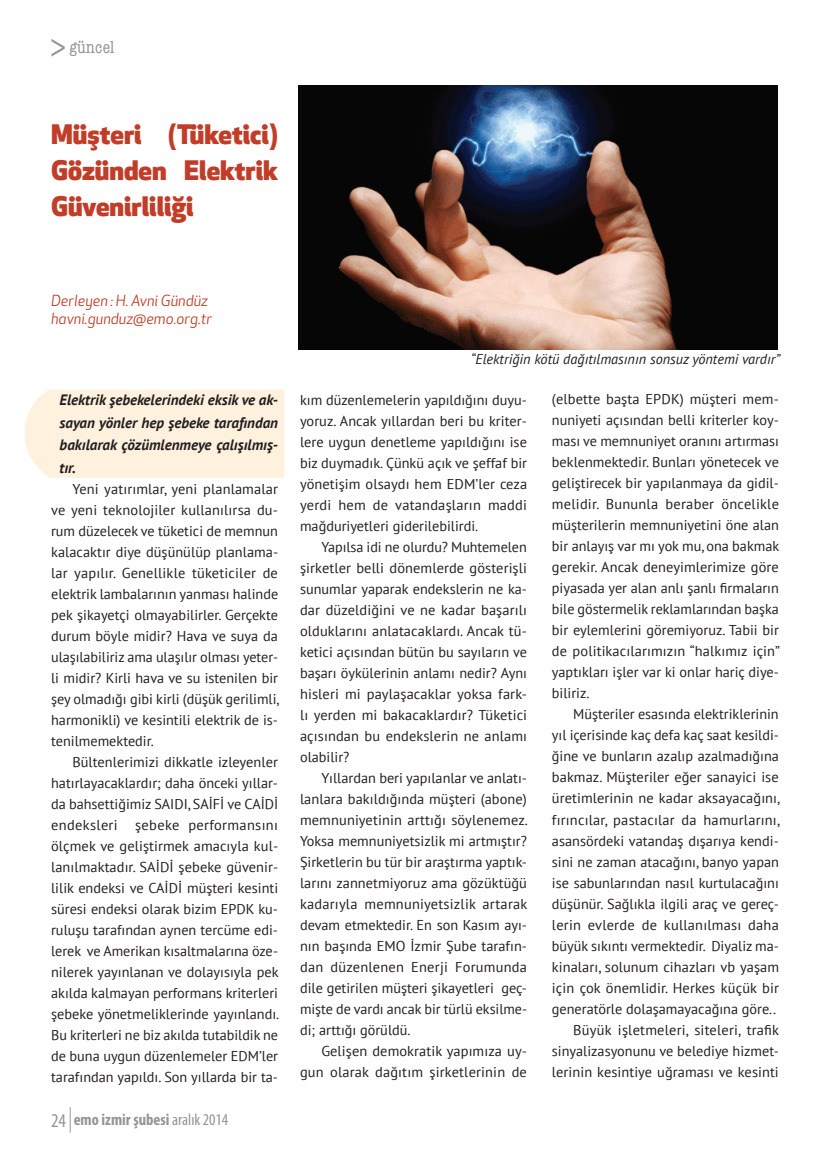
<style>
.page{position:relative;width:830px;height:1170px;background:#fff}
.page>*{position:absolute;margin:0;border:0;box-sizing:border-box;transform-origin:0 0}
.t1{font:800 26.25px/36px "Apex New";color:#c23d28;text-align:justify}
.t2{font:condensed 18px "American Typewriter";letter-spacing:.01em;color:#939598}
.t3{font:700 condensed 16.5px "Myriad Pro";color:#939598}
.t4{font:italic 700 15px/22.5px "PT Sans";color:#231f20;text-align:justify}
.t5{font:italic 15px/18px "Apex New";color:#c23d28}
.t6{font:14.25px/21px "PT Sans";color:#231f20;text-align:justify}
.t7{font:italic 14.25px "PT Sans";color:#231f20}
.s1{font-family:"Apex New";font-stretch:normal;font-size:33px}
.s2{font-weight:400;font-size:19.5px}
.s3{font-weight:400}
</style>
<div class="page">
<svg style="left:70px;top:1107px;width:1px;height:25px"></svg>
<div style="left:25px;top:389px;width:259px;height:88px;background:#fef1dd"></div>
<img style="left:298px;top:86px;width:479px;height:264px">
<p class="t2" style="left:50px;top:33px;width:66px"><span class="s1">&gt;</span>güncel</p>
<h1 class="t1" style="left:51px;top:116px;width:228px">Müşteri (Tüketici)<br>Gözünden Elektrik Güvenirliliği</h1>
<p class="t5" style="left:51px;top:292px;width:162px">Derleyen : H. Avni Gündüz havni.gunduz@emo.org.tr</p>
<p class="t4" style="left:60px;top:388px;width:220px">Elektrik şebekelerindeki eksik ve ak&shy;sayan yönler hep şebeke tarafından bakılarak çözümlenmeye çalışılmış&shy;tır.</p>
<p class="t6" style="left:51px;top:478px;width:230px;text-indent:21px">Yeni yatırımlar, yeni planlamalar ve yeni teknolojiler kullanılırsa du&shy;rum düzelecek ve tüketici de memnun kalacaktır diye düşünülüp planlama&shy;lar yapılır. Genellikle tüketiciler de elektrik lambalarının yanması halinde pek şikayetçi olmayabilirler. Gerçekte durum böyle midir? Hava ve suya da ulaşılabiliriz ama ulaşılır olması yeter&shy;li midir? Kirli hava ve su istenilen bir şey olmadığı gibi kirli (düşük gerilimli, harmonikli) ve kesintili elektrik de is&shy;tenilmemektedir.</p>
<p class="t6" style="left:51px;top:751px;width:229px;text-indent:21px">Bültenlerimizi dikkatle izleyenler hatırlayacaklardır; daha önceki yıllar&shy;da bahsettiğimiz SAIDI, SAİFİ ve CAİDİ endeksleri şebeke performansını ölçmek ve geliştirmek amacıyla kul&shy;lanılmaktadır. SAİDİ şebeke güvenir&shy;lilik endeksi ve CAİDİ müşteri kesinti süresi endeksi olarak bizim EPDK ku&shy;ruluşu tarafından aynen tercüme edi&shy;lerek ve Amerikan kısaltmalarına öze&shy;nilerek yayınlanan ve dolayısıyla pek akılda kalmayan performans kriterleri şebeke yönetmeliklerinde yayınlandı.<br>Bu kriterleri ne biz akılda tutabildik ne de buna uygun düzenlemeler EDM’ler tarafından yapıldı. Son yıllarda bir ta-</p>
<p class="t3" style="left:51px;top:1109px;width:179px"><span class="s2">24</span> emo izmir şubesi <span class="s3">aralık 2014</span></p>
<p class="t7" style="left:470px;top:349px;width:310px">“Elektriğin kötü dağıtılmasının sonsuz yöntemi vardır”</p>
<p class="t6" style="left:300px;top:389px;width:228px">kım düzenlemelerin yapıldığını duyu&shy;yoruz. Ancak yıllardan beri bu kriter&shy;lere uygun denetleme yapıldığını ise biz duymadık. Çünkü açık ve şeffaf bir yönetişim olsaydı hem EDM’ler ceza yerdi hem de vatandaşların maddi mağduriyetleri giderilebilirdi.</p>
<p class="t6" style="left:300px;top:536px;width:228px;text-indent:21px">Yapılsa idi ne olurdu? Muhtemelen şirketler belli dönemlerde gösterişli sunumlar yaparak endekslerin ne ka&shy;dar düzeldiğini ve ne kadar başarılı olduklarını anlatacaklardı. Ancak tü&shy;ketici açısından bütün bu sayıların ve başarı öykülerinin anlamı nedir? Aynı hisleri mi paylaşacaklar yoksa fark&shy;lı yerden mi bakacaklardır? Tüketici açısından bu endekslerin ne anlamı olabilir?</p>
<p class="t6" style="left:300px;top:767px;width:229px;text-indent:21px">Yıllardan beri yapılanlar ve anlatı&shy;lanlara bakıldığında müşteri (abone) memnuniyetinin arttığı söylenemez.<br>Yoksa memnuniyetsizlik mi artmıştır?<br>Şirketlerin bu tür bir araştırma yaptık&shy;larını zannetmiyoruz ama gözüktüğü kadarıyla memnuniyetsizlik artarak devam etmektedir. En son Kasım ayı&shy;nın başında EMO İzmir Şube tarafın&shy;dan düzenlenen Enerji Forumunda dile getirilen müşteri şikayetleri geç&shy;mişte de vardı ancak bir türlü eksilme&shy;di; arttığı görüldü.</p>
<p class="t6" style="left:300px;top:1040px;width:228px;text-align:right">Gelişen demokratik yapımıza uy&shy;gun olarak dağıtım şirketlerinin de</p>
<p class="t6" style="left:551px;top:388px;width:229px">(elbette başta EPDK) müşteri mem&shy;nuniyeti açısından belli kriterler koy&shy;ması ve memnuniyet oranını artırması beklenmektedir. Bunları yönetecek ve geliştirecek bir yapılanmaya da gidil&shy;melidir. Bununla beraber öncelikle müşterilerin memnuniyetini öne alan bir anlayış var mı yok mu, ona bakmak gerekir. Ancak deneyimlerimize göre piyasada yer alan anlı şanlı firmaların bile göstermelik reklamlarından başka bir eylemlerini göremiyoruz. Tabii bir de politikacılarımızın “halkımız için” yaptıkları işler var ki onlar hariç diye&shy;biliriz.</p>
<p class="t6" style="left:551px;top:703px;width:229px;text-align:right">Müşteriler esasında elektriklerinin<br>yıl içerisinde kaç defa kaç saat kesildi&shy;ğine ve bunların azalıp azalmadığına bakmaz. Müşteriler eğer sanayici ise üretimlerinin ne kadar aksayacağını, fırıncılar, pastacılar da hamurlarını, asansördeki vatandaş dışarıya kendi&shy;sini ne zaman atacağını, banyo yapan ise sabunlarından nasıl kurtulacağını düşünür. Sağlıkla ilgili araç ve gereç&shy;lerin evlerde de kullanılması daha büyük sıkıntı vermektedir. Diyaliz ma&shy;kinaları, solunum cihazları vb yaşam için çok önemlidir. Herkes küçük bir generatörle dolaşamayacağına göre..<br>Büyük işletmeleri, siteleri, trafik sinyalizasyonunu ve belediye hizmet&shy;lerinin kesintiye uğraması ve kesinti</p>
</div>
